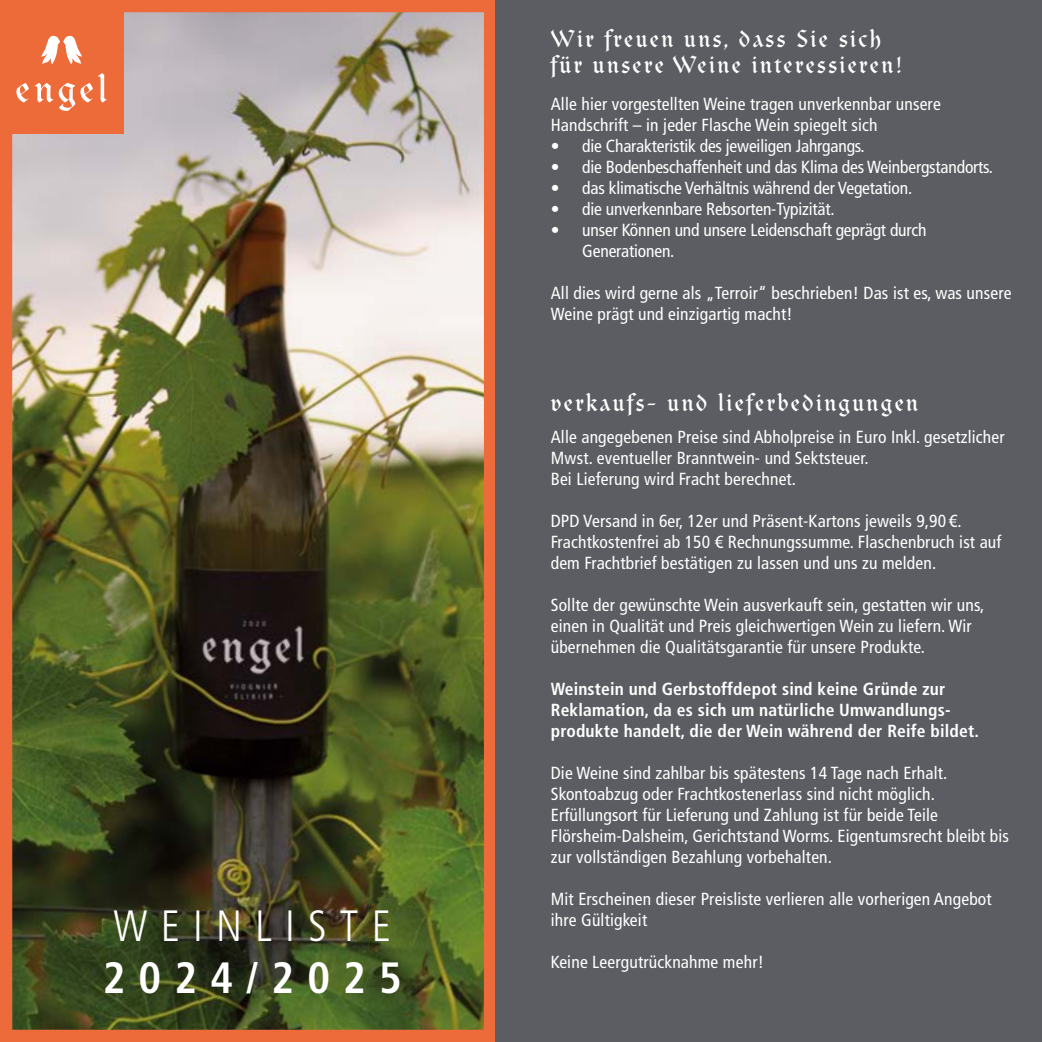
<style>
.page{position:relative;width:1042px;height:1042px;background:#fff}
.page>*{position:absolute;margin:0;border:0;box-sizing:border-box;transform-origin:0 0}
.t1{font:300 condensed 43.75px "Frutiger LT Std";letter-spacing:.3em;color:#fff}
.t2{font:700 condensed 43.75px "Frutiger LT Std";letter-spacing:.3em;color:#fff}
.t3{font:24.5px/25.9px "Clairvaux LT Std";letter-spacing:.1em;color:#fff}
.t4{font:condensed 17.5px/21px "Frutiger LT Std";letter-spacing:.01em;color:#fff}
.t5{font:condensed 17.5px/21px "Frutiger LT Std";letter-spacing:-.01em;color:#fff}
.t6{font:700 condensed 17.5px/21px "Frutiger LT Std";letter-spacing:.01em;color:#fff}
</style>
<div class="page">
<img style="left:13px;top:13px;width:470px;height:1016px">
<div style="left:0;top:0;width:496px;height:1042px;border:12px solid #ed6b3b"></div>
<div style="left:0;top:0;width:123px;height:133px;background:#ed6a39"></div>
<svg style="left:41px;top:36px;width:41px;height:28px"></svg>
<svg style="left:35px;top:73px;width:72px;height:38px"></svg>
<svg style="left:16px;top:83px;width:13px;height:20px"></svg>
<div style="left:495px;top:0;width:547px;height:1042px;background:#5b5d62"></div>
<h1 class="t1" style="left:113px;top:900px;width:279px">WEINLISTE</h1>
<h1 class="t2" style="left:103px;top:952px;width:301px">2024/2025</h1>
<h2 class="t3" style="left:551px;top:25px;width:353px">Wir freuen uns, dass Sie sich für unsere Weine interessieren!</h2>
<p class="t4" style="left:551px;top:93px;width:391px">Alle hier vorgestellten Weine tragen unverkennbar unsere<br>Handschrift – in jeder Flasche Wein spiegelt sich</p>
<p class="t5" style="left:551px;top:135px;width:315px">• die Charakteristik des jeweiligen Jahrgangs.</p>
<p class="t5" style="left:551px;top:156px;width:444px">• die Bodenbeschaffenheit und das Klima des Weinbergstandorts.</p>
<p class="t5" style="left:551px;top:177px;width:363px">• das klimatische Verhältnis während der Vegetation.</p>
<p class="t5" style="left:551px;top:198px;width:285px">• die unverkennbare Rebsorten-Typizität.</p>
<p class="t5" style="left:582px;top:219px;width:346px;text-indent:-32px">• unser Können und unsere Leidenschaft geprägt durch<br>Generationen.</p>
<p class="t4" style="left:551px;top:282px;width:462px">All dies wird gerne als „Terroir“ beschrieben! Das ist es, was unsere<br>Weine prägt und einzigartig macht!</p>
<h2 class="t3" style="left:551px;top:389px;width:369px">verkaufs- und lieferbedingungen</h2>
<p class="t4" style="left:551px;top:426px;width:455px">Alle angegebenen Preise sind Abholpreise in Euro Inkl. gesetzlicher<br>Mwst. eventueller Branntwein- und Sektsteuer.<br>Bei Lieferung wird Fracht berechnet.</p>
<p class="t4" style="left:551px;top:510px;width:452px">DPD Versand in 6er, 12er und Präsent-Kartons jeweils 9,90 €.<br>Frachtkostenfrei ab 150 € Rechnungssumme. Flaschenbruch ist auf dem Frachtbrief bestätigen zu lassen und uns zu melden.</p>
<p class="t4" style="left:551px;top:594px;width:435px">Sollte der gewünschte Wein ausverkauft sein, gestatten wir uns, einen in Qualität und Preis gleichwertigen Wein zu liefern. Wir übernehmen die Qualitätsgarantie für unsere Produkte.</p>
<p class="t6" style="left:551px;top:678px;width:430px">Weinstein und Gerbstoffdepot sind keine Gründe zur<br>Reklamation, da es sich um natürliche Umwandlungs&shy;produkte handelt, die der Wein während der Reife bildet.</p>
<p class="t4" style="left:551px;top:762px;width:460px">Die Weine sind zahlbar bis spätestens 14 Tage nach Erhalt.<br>Skontoabzug oder Frachtkostenerlass sind nicht möglich.<br>Erfüllungsort für Lieferung und Zahlung ist für beide Teile Flörsheim-Dalsheim, Gerichtstand Worms. Eigentumsrecht bleibt bis zur vollständigen Bezahlung vorbehalten.</p>
<p class="t4" style="left:551px;top:888px;width:442px">Mit Erscheinen dieser Preisliste verlieren alle vorherigen Angebot ihre Gültigkeit</p>
<p class="t4" style="left:551px;top:951px;width:215px">Keine Leergutrücknahme mehr!</p>
</div>
